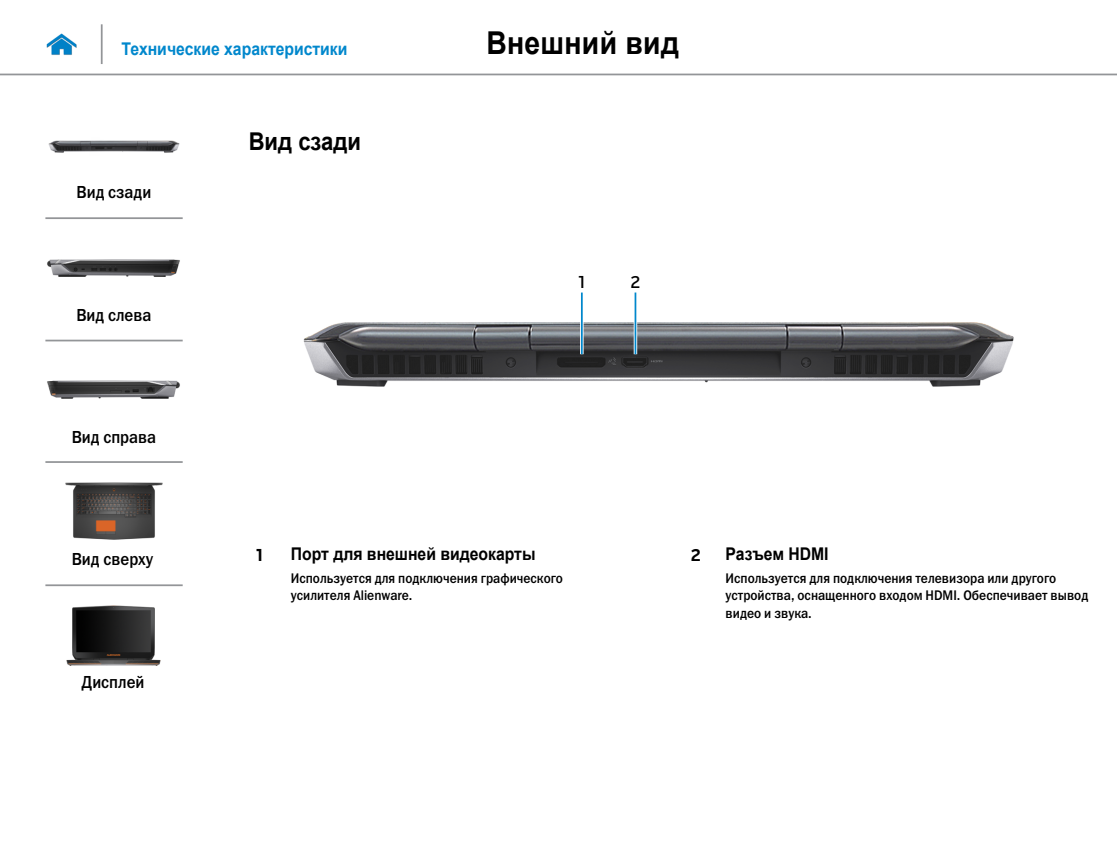
<style>
.page{position:relative;width:1117px;height:844px;background:#fff}
.page>*{position:absolute;margin:0;border:0;box-sizing:border-box;transform-origin:0 0}
.t1{font:700 31.5px "Arial";letter-spacing:.01em;color:#000;scale:.9 1}
.Head2{font:700 24.5px "Arial";color:#000;scale:.9 1}
.t2{font:17.5px "Franklin Gothic Medium C";color:#000;scale:.9 1}
.Callout_Head{font:700 17.5px "Arial";color:#000;scale:.9 1}
.Hyperlink{font:700 17.5px "Arial";color:#0087cc;scale:.9 1}
.Callout-L{font:500 17.5px "Pill Alt 600 mg";color:#000}
.Callout-L-2{font:700 17.5px "Pill Alt 600 mg";color:#000}
.Callout_description{font:14px/17.5px "Franklin Gothic Medium C";color:#000;scale:.9 1}
</style>
<div class="page">
<hr style="left:0;top:74px;width:1116px;height:1px;background:#939598">
<img style="left:46px;top:33px;width:31px;height:22px">
<img style="left:303px;top:322px;width:711px;height:65px">
<hr style="left:580px;top:292px;width:3px;height:62px;background:#fff">
<hr style="left:581px;top:292px;width:1px;height:62px;background:#0087cc">
<svg style="left:633px;top:292px;width:4px;height:62px"></svg>
<hr style="left:634px;top:292px;width:2px;height:62px;background:#0087cc">
<hr style="left:101px;top:24px;width:2px;height:40px;background:#939598">
<img style="left:48px;top:140px;width:132px;height:13px">
<img style="left:47px;top:259px;width:133px;height:18px">
<img style="left:47px;top:380px;width:133px;height:19px">
<img style="left:65px;top:482px;width:98px;height:58px">
<img style="left:66px;top:605px;width:95px;height:61px">
<hr style="left:45px;top:217px;width:138px;height:2px;background:#939598">
<hr style="left:45px;top:339px;width:138px;height:2px;background:#939598">
<hr style="left:45px;top:461px;width:138px;height:2px;background:#939598">
<hr style="left:45px;top:584px;width:138px;height:2px;background:#939598">
<p class="Hyperlink" style="left:122px;top:37px;width:252px">Технические характеристики</p>
<h1 class="t1" style="left:486px;top:22px;width:215px">Внешний вид</h1>
<p class="t2" style="left:76px;top:182px;width:85px">Вид сзади</p>
<p class="t2" style="left:76px;top:305px;width:85px">Вид слева</p>
<p class="Head2" style="left:249px;top:125px;width:126px">Вид сзади</p>
<p class="Callout-L" style="left:578px;top:271px;width:8px">1</p>
<p class="Callout-L" style="left:630px;top:271px;width:11px">2</p>
<p class="t2" style="left:72px;top:427px;width:95px">Вид справа</p>
<p class="t2" style="left:72px;top:549px;width:92px">Вид сверху</p>
<p class="t2" style="left:82px;top:672px;width:71px">Дисплей</p>
<p class="Callout-L-2" style="left:256px;top:544px;width:8px">1</p>
<p class="Callout_Head" style="left:291px;top:542px;width:273px">Порт для внешней видеокарты</p>
<p class="Callout_description" style="left:291px;top:569px;width:304px">Используется для подключения графического усилителя Alienware.</p>
<p class="Callout-L-2" style="left:690px;top:544px;width:11px">2</p>
<p class="Callout_Head" style="left:725px;top:542px;width:116px">Разъем HDMI</p>
<p class="Callout_description" style="left:725px;top:569px;width:404px">Используется для подключения телевизора или другого устройства, оснащенного входом HDMI. Обеспечивает вывод видео и звука.</p>
</div>
